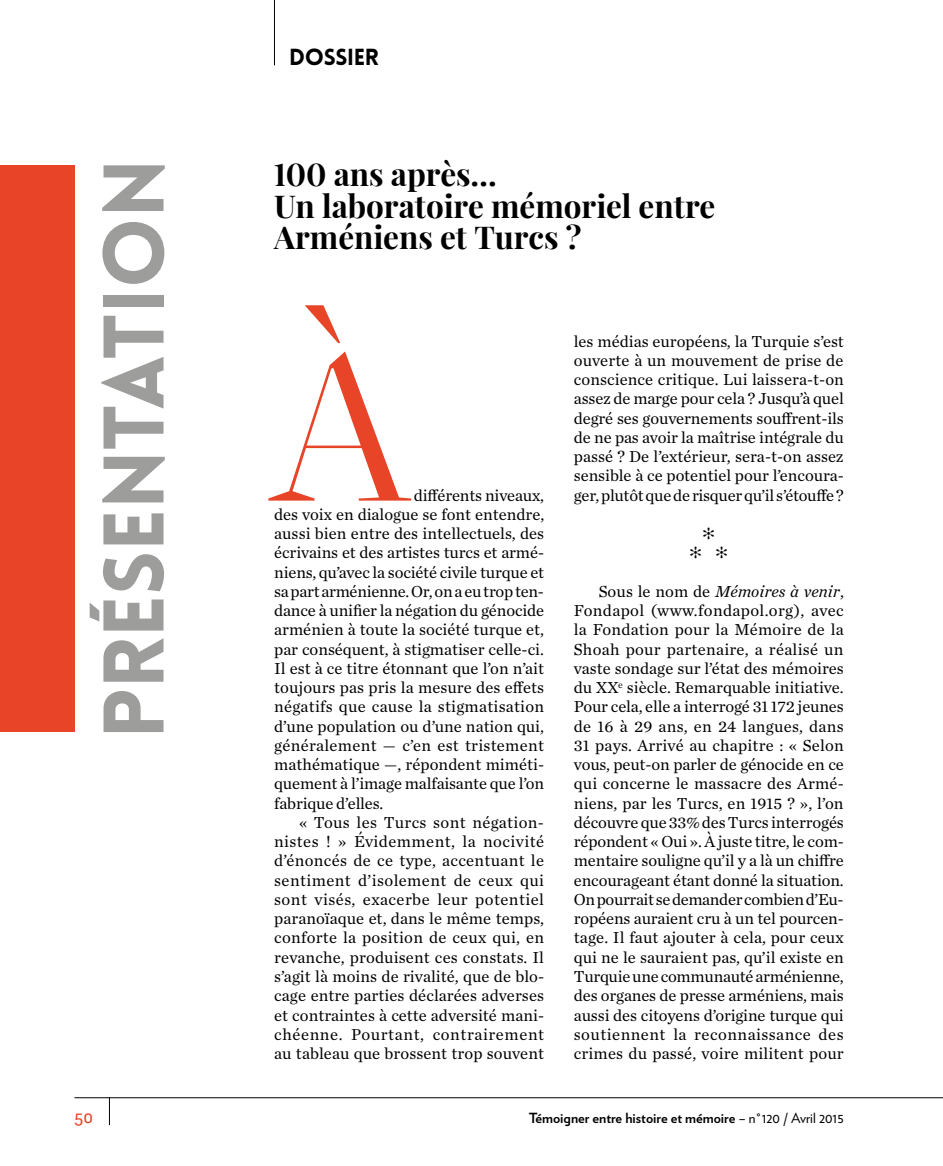
<style>
.page{position:relative;width:943px;height:1166px;background:#fff}
.page>*{position:absolute;margin:0;border:0;box-sizing:border-box;transform-origin:0 0}
.t1{font:210px "Glosa Display";color:#e84427}
.t2{font:900 84px "Lovelo";letter-spacing:-.005em;color:#9d9d9c}
.t3{font:700 31.5px/31.5px "Playfair Display";color:#000}
.t4{font:900 22.75px "Lovelo";letter-spacing:-.015em;color:#000}
.t5{font:17.5px "Fengardo Neue";color:#e84427}
.t6{font:16.62px/19.2px "Chronicle Text G1";letter-spacing:.005em;color:#000;text-align:justify}
.t7{font:16.62px/19.2px "Zapf Dingbats ITC";color:#000;text-align:center}
.t8{font:700 14px "Verlag";color:#000}
.s1{font-style:italic}
.s2{font-weight:400}
</style>
<div class="page">
<hr style="left:74px;top:1097px;width:869px;height:1px;background:#000">
<svg style="left:109px;top:1097px;width:1px;height:28px"></svg>
<hr style="left:274px;top:0;width:1px;height:65px;background:#000">
<div style="left:0;top:165px;width:74px;height:567px;background:#e84427"></div>
<h2 class="t2" style="left:82px;top:739px;width:582px;rotate:-90deg">PRÉSENTATION</h2>
<h3 class="t4" style="left:289px;top:43px;width:91px">DOSSIER</h3>
<h3 class="t3" style="left:274px;top:158px;width:443px">100 ans après…<br>Un laboratoire mémoriel entre<br>Arméniens et Turcs ?</h3>
<h1 class="t1" style="left:266px;top:289px;width:148px">À</h1>
<p class="t6" style="left:274px;top:484px;width:271px;text-indent:140px">différents niveaux, des voix en dialogue se font entendre, aussi bien entre des intellectuels, des écrivains et des artistes turcs et armé&shy;niens, qu’avec la société civile turque et sa part arménienne. Or, on a eu trop ten&shy;dance à unifier la négation du génocide arménien à toute la société turque et, par conséquent, à stigmatiser celle-ci.<br>Il est à ce titre étonnant que l’on n’ait toujours pas pris la mesure des effets négatifs que cause la stigmatisation d’une population ou d’une nation qui, généralement — c’en est tristement mathématique —, répondent miméti&shy;quement à l’image malfaisante que l’on fabrique d’elles.</p>
<p class="t6" style="left:274px;top:812px;width:271px;text-indent:25px">« Tous les Turcs sont négation&shy;nistes ! » Évidemment, la nocivité d’énoncés de ce type, accentuant le sentiment d’isolement de ceux qui sont visés, exacerbe leur potentiel paranoïaque et, dans le même temps, conforte la position de ceux qui, en revanche, produisent ces constats. Il s’agit là moins de rivalité, que de blo&shy;cage entre parties déclarées adverses et contraintes à cette adversité mani&shy;chéenne. Pourtant, contrairement au tableau que brossent trop souvent</p>
<p class="t6" style="left:574px;top:330px;width:271px">les médias européens, la Turquie s’est ouverte à un mouvement de prise de conscience critique. Lui laissera-t-on assez de marge pour cela ? Jusqu’à quel degré ses gouvernements souffrent-ils de ne pas avoir la maîtrise intégrale du passé ? De l’extérieur, sera-t-on assez sensible à ce potentiel pour l’encoura&shy;ger, plutôt que de risquer qu’il s’étouffe ?</p>
<p class="t7" style="left:690px;top:524px;width:39px">✻<br>✻ ✻</p>
<p class="t6" style="left:574px;top:581px;width:271px;text-indent:25px">Sous le nom de <span class="s1">Mémoires à venir</span>, Fondapol (www.fondapol.org), avec la Fondation pour la Mémoire de la Shoah pour partenaire, a réalisé un vaste sondage sur l’état des mémoires du XX<sup>e</sup> siècle. Remarquable initiative.<br>Pour cela, elle a interrogé 31 172 jeunes de 16 à 29 ans, en 24 langues, dans 31 pays. Arrivé au chapitre : « Selon vous, peut-on parler de génocide en ce qui concerne le massacre des Armé&shy;niens, par les Turcs, en 1915 ? », l’on découvre que 33% des Turcs interrogés répondent « Oui ». À juste titre, le com&shy;mentaire souligne qu’il y a là un chiffre encourageant étant donné la situation.<br>On pourrait se demander combien d’Eu&shy;ropéens auraient cru à un tel pourcen&shy;tage. Il faut ajouter à cela, pour ceux qui ne le sauraient pas, qu’il existe en Turquie une communauté arménienne, des organes de presse arméniens, mais aussi des citoyens d’origine turque qui soutiennent la reconnaissance des crimes du passé, voire militent pour</p>
<p class="t5" style="left:74px;top:1106px;width:20px">50</p>
<p class="t8" style="left:529px;top:1106px;width:316px">Témoigner entre histoire et mémoire <span class="s2">– n°120 / Avril 2015</span></p>
</div>
